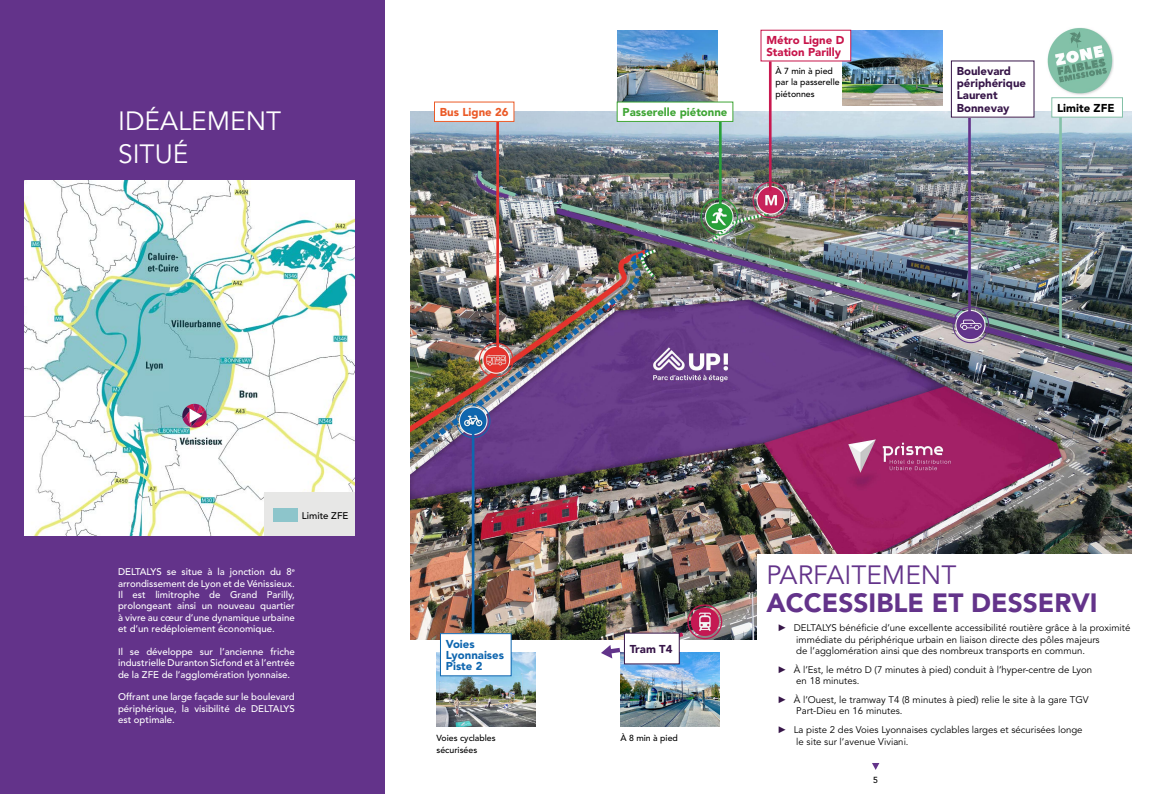
<style>
.page{position:relative;width:1156px;height:794px;background:#fff}
.page>*{position:absolute;margin:0;border:0;box-sizing:border-box;transform-origin:0 0}
.t1{font:900 26.25px "Avenir LT Std";color:#63338a}
.t2{font:26.25px/33.2px "Avenir LT Std";color:#fff}
.t3{font:26.25px "Avenir LT Std";color:#63338a}
.t4{font:900 11.38px/12.2px "Avenir LT Std";color:#371649}
.t5{font:900 11.38px/11.4px "Avenir LT Std";color:#c7144a}
.t6{font:900 11.38px/11.4px "Avenir LT Std";color:#0f66af}
.t7{font:900 11.38px "Avenir LT Std";color:#3fa535}
.t8{font:900 11.38px "Avenir LT Std";color:#eb5a27}
.t9{font:900 11.38px "Avenir LT Std";color:#000}
.t10{font:9.62px/11.4px "Avenir LT Std";color:#000}
.t11{font:500 9.62px/11.4px "Avenir LT Std";color:#fff;text-align:justify}
.t12{font:500 9.62px "Avenir LT Std";color:#000}
.t13{font:500 8.75px/11.4px "Avenir LT Std";color:#000}
.s1{font-family:"Arial Narrow";color:#371649}
</style>
<div class="page">
<svg style="left:872px;top:763px;width:7px;height:7px"></svg>
<img style="left:843px;top:30px;width:99px;height:75px">
<img style="left:617px;top:31px;width:100px;height:71px">
<div style="left:0;top:0;width:384px;height:794px;background:#63338a"></div>
<img style="left:437px;top:652px;width:99px;height:74px">
<img style="left:620px;top:652px;width:100px;height:74px">
<img style="left:410px;top:112px;width:721px;height:527px">
<hr style="left:719px;top:122px;width:3px;height:85px;background:#28a039">
<hr style="left:968px;top:113px;width:3px;height:200px;background:#63338a">
<hr style="left:1059px;top:116px;width:3px;height:222px;background:#84c1a8">
<hr style="left:769px;top:61px;width:2px;height:130px;background:#c9184f">
<hr style="left:496px;top:121px;width:3px;height:230px;background:#e5332d">
<hr style="left:472px;top:427px;width:2px;height:206px;background:#0f66af">
<div style="left:761px;top:30px;width:90px;height:31px;background:#fff"></div>
<div style="left:624px;top:633px;width:55px;height:31px;background:#fff"></div>
<div style="left:624px;top:632px;width:56px;height:32px;border:1px solid #371649"></div>
<div style="left:440px;top:633px;width:71px;height:43px;background:#fff"></div>
<div style="left:440px;top:633px;width:72px;height:43px;border:1px solid #0f66af"></div>
<div style="left:434px;top:102px;width:80px;height:19px;background:#fff"></div>
<div style="left:434px;top:102px;width:80px;height:20px;border:1px solid #eb5a27"></div>
<svg style="left:601px;top:645px;width:19px;height:13px"></svg>
<img style="left:25px;top:181px;width:330px;height:355px">
<div style="left:617px;top:102px;width:116px;height:19px;background:#fff"></div>
<div style="left:617px;top:102px;width:116px;height:20px;border:1px solid #3fa535"></div>
<div style="left:951px;top:61px;width:83px;height:56px;background:#fff"></div>
<div style="left:1052px;top:98px;width:70px;height:19px;background:#fff"></div>
<div style="left:1051px;top:97px;width:72px;height:21px;border:1px solid #84c1a8"></div>
<div style="left:756px;top:554px;width:384px;height:206px;background:#fff"></div>
<img style="left:1047px;top:28px;width:66px;height:67px">
<svg style="left:182px;top:404px;width:25px;height:23px"></svg>
<div style="left:264px;top:493px;width:91px;height:43px;background:#e7e7e6"></div>
<div style="left:273px;top:508px;width:24px;height:14px;background:#8dc5cb"></div>
<h1 class="t2" style="left:118px;top:105px;width:165px">IDÉALEMENT<br>SITUÉ</h1>
<p class="t8" style="left:440px;top:105px;width:70px">Bus Ligne 26</p>
<p class="t7" style="left:622px;top:105px;width:106px">Passerelle piétonne</p>
<p class="t5" style="left:766px;top:35px;width:79px">Métro Ligne D<br>Station Parilly</p>
<p class="t13" style="left:775px;top:65px;width:66px">À 7 min à pied par la passerelle piétonnes</p>
<p class="t4" style="left:957px;top:65px;width:71px">Boulevard périphérique<br>Laurent<br>Bonnevay</p>
<p class="t9" style="left:1057px;top:101px;width:59px">Limite ZFE</p>
<p class="t12" style="left:302px;top:510px;width:48px">Limite ZFE</p>
<p class="t11" style="left:118px;top:566px;width:178px">DELTALYS se situe à la jonction du 8<sup>e </sup>arrondissement de Lyon et de Vénissieux.<br>Il est limitrophe de Grand Parilly, prolongeant ainsi un nouveau quartier à vivre au cœur d’une dynamique urbaine et d’un redéploiement économique.</p>
<p class="t11" style="left:118px;top:646px;width:178px">Il se développe sur l’ancienne friche industrielle Duranton Sicfond et à l’entrée de la ZFE de l’agglomération lyonnaise.</p>
<p class="t11" style="left:118px;top:691px;width:178px">Offrant une large façade sur le boulevard périphérique, la visibilité de DELTALYS est optimale.</p>
<p class="t6" style="left:446px;top:638px;width:60px">Voies<br>Lyonnaises<br>Piste 2</p>
<p class="t4" style="left:630px;top:642px;width:44px">Tram T4</p>
<p class="t13" style="left:437px;top:732px;width:61px">Voies cyclables</p>
<p class="t13" style="left:620px;top:732px;width:59px">À 8 min à pied</p>
<p class="t13" style="left:437px;top:744px;width:42px">sécurisées</p>
<h1 class="t3" style="left:766px;top:560px;width:191px">PARFAITEMENT</h1>
<h1 class="t1" style="left:766px;top:587px;width:333px">ACCESSIBLE ET DESSERVI</h1>
<p class="t10" style="left:796px;top:622px;width:336px;text-indent:-17px"><span class="s1">►</span> DELTALYS bénéficie d’une excellente accessibilité routière grâce à la proximité immédiate du périphérique urbain en liaison directe des pôles majeurs<br>de l’agglomération ainsi que des nombreux transports en commun.</p>
<p class="t10" style="left:796px;top:664px;width:297px;text-indent:-17px"><span class="s1">►</span> À l’Est, le métro D (7 minutes à pied) conduit à l’hyper-centre de Lyon en 18 minutes.</p>
<p class="t10" style="left:796px;top:694px;width:294px;text-indent:-17px"><span class="s1">►</span> À l’Ouest, le tramway T4 (8 minutes à pied) relie le site à la gare TGV<br>Part-Dieu en 16 minutes.</p>
<p class="t10" style="left:796px;top:724px;width:288px;text-indent:-17px"><span class="s1">►</span> La piste 2 des Voies Lyonnaises cyclables larges et sécurisées longe le site sur l’avenue Viviani.</p>
<p class="t13" style="left:873px;top:774px;width:6px">5</p>
</div>
